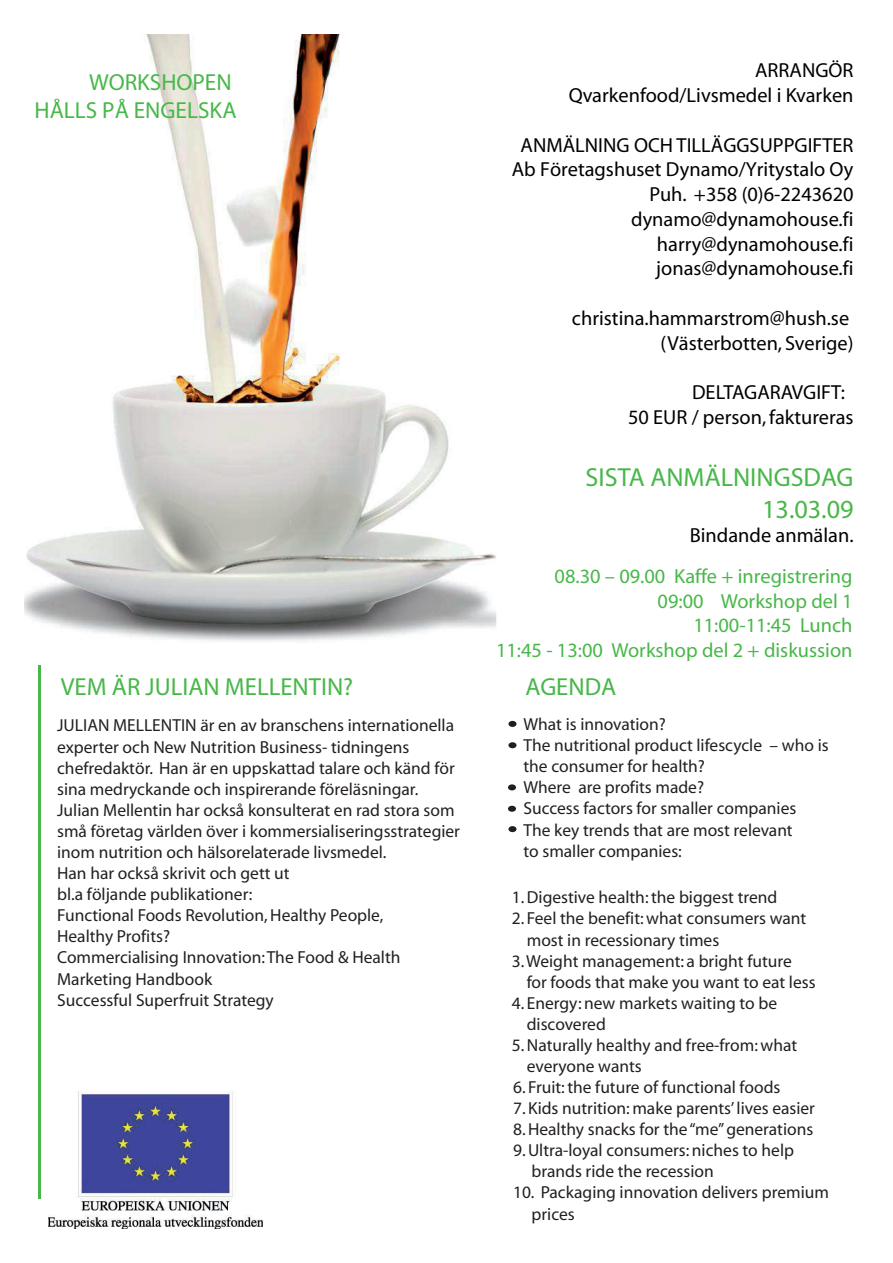
<style>
.page{position:relative;width:893px;height:1263px;background:#fff}
.page>*{position:absolute;margin:0;border:0;box-sizing:border-box;transform-origin:0 0}
.t1{font:26.25px/31.2px "Myriad";color:#48b749;text-align:right}
.t2{font:24.75px "Myriad";color:#48b749}
.t3{font:23.25px/27.6px "Myriad";color:#48b749;text-align:right}
.t4{font:20.4px/24.8px "Myriad";color:#000;text-align:right}
.t5{font:20.4px/24.8px "Myriad";color:#48b749;text-align:right}
.t6{font:17.4px/21.1px "Myriad";color:#231f20}
</style>
<div class="page">
<img style="left:48px;top:1092px;width:214px;height:136px">
<img style="left:24px;top:34px;width:472px;height:608px">
<hr style="left:38px;top:665px;width:3px;height:533px;background:#48b749">
<div style="left:508px;top:721px;width:8px;height:6px;background:#231f20;border-radius:50%"></div>
<div style="left:508px;top:742px;width:8px;height:6px;background:#231f20;border-radius:50%"></div>
<div style="left:508px;top:784px;width:8px;height:6px;background:#231f20;border-radius:50%"></div>
<div style="left:508px;top:806px;width:8px;height:6px;background:#231f20;border-radius:50%"></div>
<div style="left:508px;top:826px;width:8px;height:6px;background:#231f20;border-radius:50%"></div>
<h3 class="t3" style="left:34px;top:69px;width:204px">WORKSHOPEN<br>HÅLLS PÅ ENGELSKA</h3>
<h2 class="t2" style="left:61px;top:674px;width:294px">VEM ÄR JULIAN MELLENTIN?</h2>
<p class="t6" style="left:57px;top:715px;width:404px">JULIAN MELLENTIN är en av branschens internationella experter och New Nutrition Business- tidningens chefredaktör. Han är en uppskattad talare och känd för sina medryckande och inspirerande föreläsningar.<br>Julian Mellentin har också konsulterat en rad stora som små företag världen över i kommersialiseringsstrategier inom nutrition och hälsorelaterade livsmedel.<br>Han har också skrivit och gett ut<br>bl.a följande publikationer:<br>Functional Foods Revolution, Healthy People,<br>Healthy Profits?<br>Commercialising Innovation:The Food &amp; Health Marketing Handbook<br>Successful Superfruit Strategy</p>
<p class="t4" style="left:569px;top:59px;width:286px">ARRANGÖR<br>Qvarkenfood/Livsmedel i Kvarken</p>
<p class="t4" style="left:512px;top:133px;width:343px">ANMÄLNING OCH TILLÄGGSUPPGIFTER<br>Ab Företagshuset Dynamo/Yritystalo Oy<br>Puh. +358 (0)6-2243620 dynamo@dynamohouse.fi harry@dynamohouse.fi jonas@dynamohouse.fi</p>
<p class="t4" style="left:572px;top:306px;width:283px">christina.hammarstrom@hush.se (Västerbotten, Sverige)</p>
<p class="t4" style="left:628px;top:380px;width:227px;text-align:left;text-indent:64px">DELTAGARAVGIFT:<br>50 EUR / person,faktureras</p>
<h1 class="t1" style="left:586px;top:463px;width:269px">SISTA ANMÄLNINGSDAG<br>13.03.09</h1>
<p class="t4" style="left:690px;top:524px;width:165px">Bindande anmälan.</p>
<p class="t5" style="left:496px;top:564px;width:358px">08.30 – 09.00 Kaffe + inregistrering<br>09:00 Workshop del 1<br>11:00-11:45 Lunch<br>11:45 - 13:00 Workshop del 2 + diskussion</p>
<h2 class="t2" style="left:526px;top:674px;width:92px">AGENDA</h2>
<p class="t6" style="left:523px;top:714px;width:307px">What is innovation?<br>The nutritional product lifescycle – who is the consumer for health?<br>Where are profits made?<br>Success factors for smaller companies<br>The key trends that are most relevant<br>to smaller companies:</p>
<p class="t6" style="left:512px;top:887px;width:267px">1. Digestive health: the biggest trend</p>
<p class="t6" style="left:512px;top:908px;width:296px">2. Feel the benefit: what consumers want</p>
<p class="t6" style="left:527px;top:929px;width:194px">most in recessionary times</p>
<p class="t6" style="left:512px;top:951px;width:281px">3.Weight management: a bright future</p>
<p class="t6" style="left:527px;top:972px;width:290px">for foods that make you want to eat less</p>
<p class="t6" style="left:527px;top:993px;width:252px;text-indent:-15px">4. Energy: new markets waiting to be discovered</p>
<p class="t6" style="left:527px;top:1035px;width:272px;text-indent:-15px">5. Naturally healthy and free-from: what everyone wants</p>
<p class="t6" style="left:513px;top:1077px;width:269px">6. Fruit: the future of functional foods</p>
<p class="t6" style="left:513px;top:1098px;width:303px">7. Kids nutrition: make parents’ lives easier</p>
<p class="t6" style="left:513px;top:1119px;width:302px">8. Healthy snacks for the “me” generations</p>
<p class="t6" style="left:532px;top:1140px;width:264px;text-indent:-19px">9. Ultra-loyal consumers: niches to help brands ride the recession</p>
<p class="t6" style="left:532px;top:1182px;width:299px;text-indent:-19px">10. Packaging innovation delivers premium prices</p>
</div>
